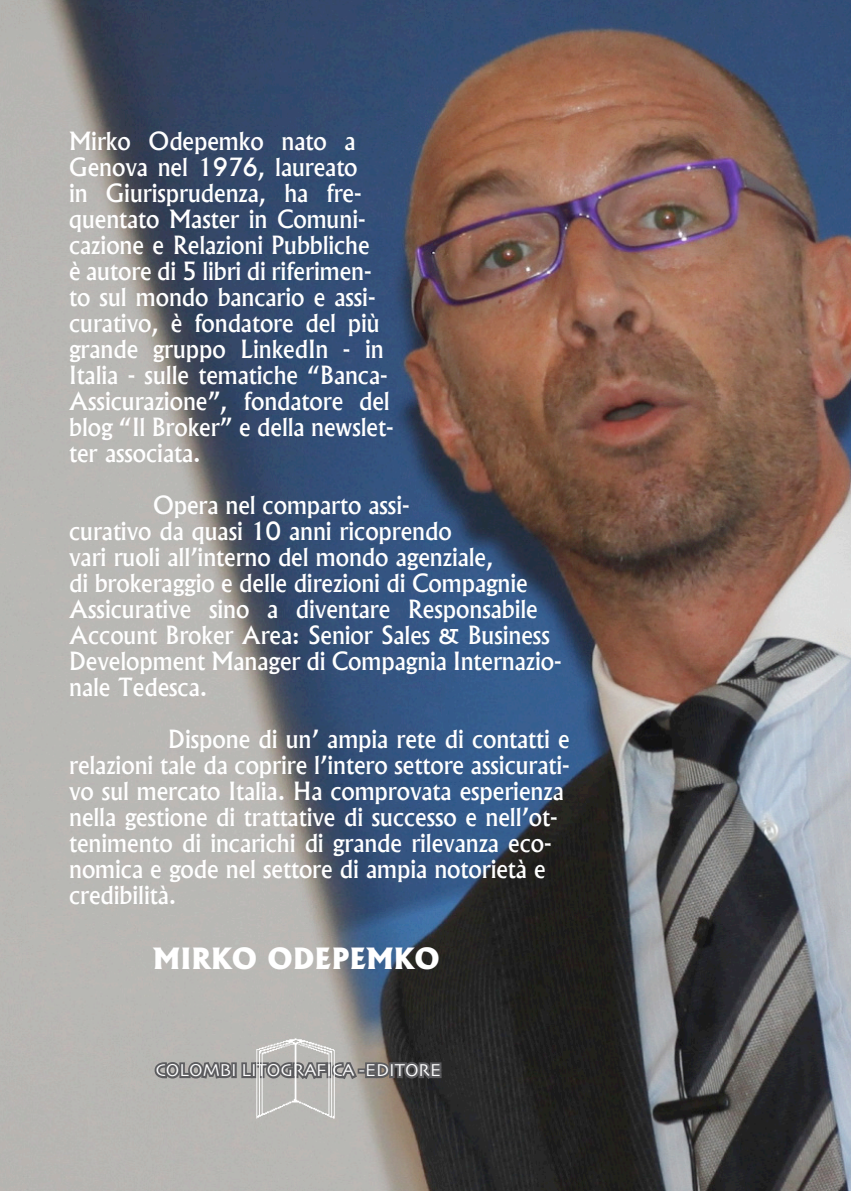
<style>
.page{position:relative;width:851px;height:1191px;background:#fff}
.page>*{position:absolute;margin:0;border:0;box-sizing:border-box;transform-origin:0 0}
.t1{font:800 28px "Albertus";color:#fff}
.t2{font:500 24px/26px "Albertus";color:#fff}
.t3{font:18px "Skia";color:#fff}
</style>
<div class="page">
<img style="left:1px;top:1px;width:849px;height:1190px">
<svg style="left:151px;top:1022px;width:292px;height:109px;background:#898783"></svg>
<img style="left:244px;top:1025px;width:105px;height:103px">
<p class="t2" style="left:69px;top:127px;width:326px">Mirko Odepemko nato a<br>Genova nel 1976, laureato<br>in Giurisprudenza, ha fre&shy;quentato Master in Comuni&shy;cazione e Relazioni Pubbliche<br>è autore di 5 libri di riferimen&shy;to sul mondo bancario e assi&shy;curativo, è fondatore del più grande gruppo LinkedIn - in<br>Italia - sulle tematiche “Banca-<br>Assicurazione”, fondatore del blog “Il Broker” e della newslet&shy;ter associata.</p>
<p class="t2" style="left:69px;top:491px;width:494px;text-indent:84px">Opera nel comparto assi-<br>curativo da quasi 10 anni ricoprendo<br>vari ruoli all’interno del mondo agenziale,<br>di brokeraggio e delle direzioni di Compagnie Assicurative sino a diventare Responsabile Account Broker Area: Senior Sales &amp; Business Development Manager di Compagnia Internazio&shy;nale Tedesca.</p>
<p class="t2" style="left:69px;top:725px;width:502px;text-indent:99px">Dispone di un’ ampia rete di contatti e relazioni tale da coprire l’intero settore assicurati&shy;vo sul mercato Italia. Ha comprovata esperienza nella gestione di trattative di successo e nell’ot&shy;tenimento di incarichi di grande rilevanza eco&shy;nomica e gode nel settore di ampia notorietà e credibilità.</p>
<p class="t1" style="left:153px;top:941px;width:288px">MIRKO ODEPEMKO</p>
<p class="t3" style="left:155px;top:1062px;width:287px">COLOMBI LITOGRAFICA -EDITORE</p>
</div>
